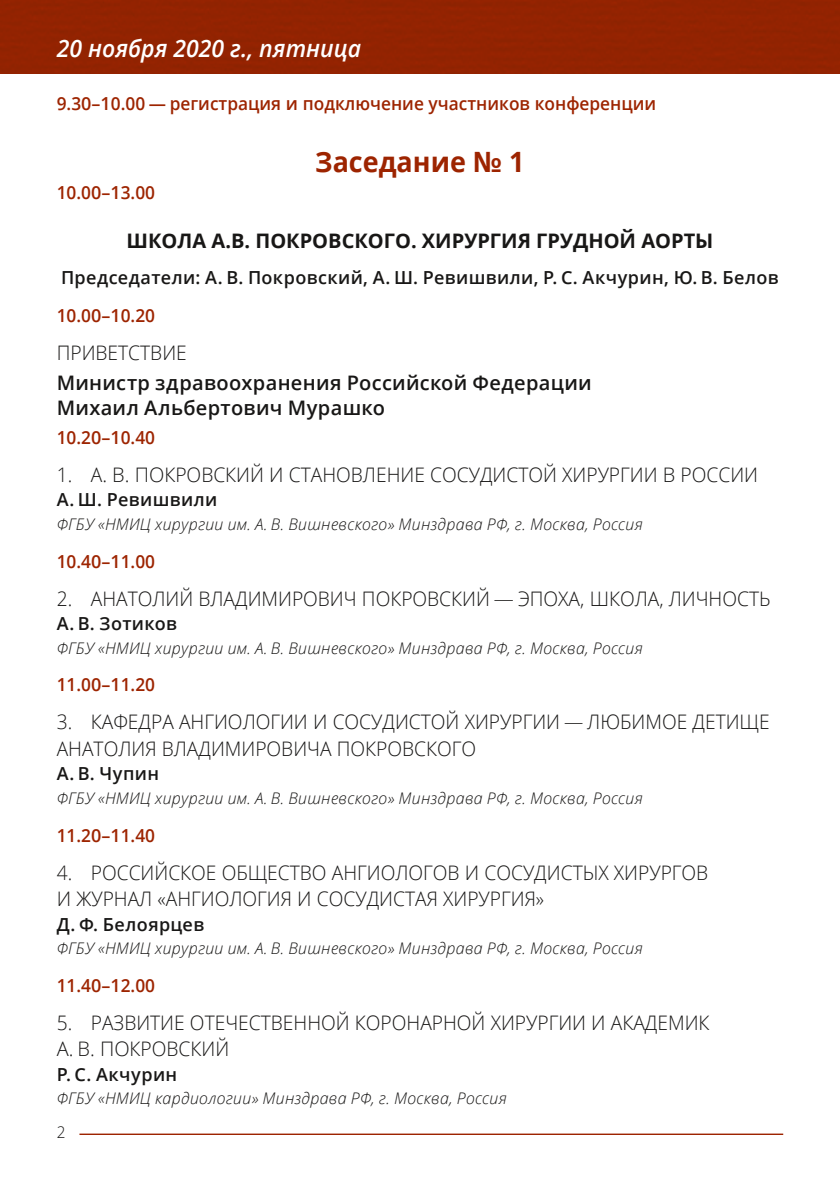
<style>
.page{position:relative;width:840px;height:1191px;background:#fff}
.page>*{position:absolute;margin:0;border:0;box-sizing:border-box;transform-origin:0 0}
.t1{font:700 28px "Open Sans";color:#9d2400;scale:.96 1}
.t2{font:italic 600 24px "Open Sans";color:#fff;scale:.96 1}
.t3{font:300 20px/26.6px "Open Sans";color:#181716;scale:.96 1}
.t4{font:600 20px/24.6px "Open Sans";letter-spacing:.015em;color:#181716}
.t5{font:700 20px "Open Sans";color:#181716}
.t6{font:600 18px "Open Sans";color:#9d2400;scale:.96 1}
.t7{font:600 18px "Open Sans";letter-spacing:.025em;color:#181716}
.t8{font:italic 300 16px "Open Sans";letter-spacing:.015em;color:#181716}
.t9{font:300 16px "Open Sans";color:#181716;scale:.96 1}
</style>
<div class="page">
<div style="left:0;top:0;width:839px;height:74px;background:#932301"></div>
<hr style="left:79px;top:1133px;width:703px;height:2px;background:#9d2400">
<p class="t2" style="left:57px;top:32px;width:318px">20 ноября 2020 г., пятница</p>
<p class="t6" style="left:57px;top:91px;width:625px">9.30–10.00 — регистрация и подключение участников конференции</p>
<h1 class="t1" style="left:315px;top:142px;width:219px">Заседание № 1</h1>
<p class="t6" style="left:57px;top:180px;width:104px">10.00–13.00</p>
<p class="t5" style="left:126px;top:227px;width:588px">ШКОЛА А.В. ПОКРОВСКОГО. ХИРУРГИЯ ГРУДНОЙ АОРТЫ</p>
<p class="t7" style="left:61px;top:265px;width:718px">Председатели: А. В. Покровский, А. Ш. Ревишвили, Р. С. Акчурин, Ю. В. Белов</p>
<p class="t6" style="left:57px;top:303px;width:104px">10.00–10.20</p>
<p class="t3" style="left:57px;top:339px;width:137px">ПРИВЕТСТВИЕ</p>
<p class="t4" style="left:57px;top:370px;width:536px">Министр здравоохранения Российской Федерации<br>Михаил Альбертович Мурашко</p>
<p class="t6" style="left:57px;top:425px;width:104px">10.20–10.40</p>
<p class="t3" style="left:57px;top:461px;width:731px">1. А. В. ПОКРОВСКИЙ И СТАНОВЛЕНИЕ СОСУДИСТОЙ ХИРУРГИИ В РОССИИ</p>
<p class="t7" style="left:57px;top:487px;width:162px">А. Ш. Ревишвили</p>
<p class="t8" style="left:57px;top:513px;width:587px">ФГБУ «НМИЦ хирургии им. А. В. Вишневского» Минздрава РФ, г. Москва, Россия</p>
<p class="t6" style="left:57px;top:549px;width:104px">10.40–11.00</p>
<p class="t3" style="left:57px;top:584px;width:744px">2. АНАТОЛИЙ ВЛАДИМИРОВИЧ ПОКРОВСКИЙ — ЭПОХА, ШКОЛА, ЛИЧНОСТЬ</p>
<p class="t7" style="left:57px;top:611px;width:122px">А. В. Зотиков</p>
<p class="t8" style="left:57px;top:637px;width:587px">ФГБУ «НМИЦ хирургии им. А. В. Вишневского» Минздрава РФ, г. Москва, Россия</p>
<p class="t6" style="left:57px;top:672px;width:104px">11.00–11.20</p>
<p class="t3" style="left:57px;top:708px;width:743px">3. КАФЕДРА АНГИОЛОГИИ И СОСУДИСТОЙ ХИРУРГИИ — ЛЮБИМОЕ ДЕТИЩЕ<br>АНАТОЛИЯ ВЛАДИМИРОВИЧА ПОКРОВСКОГО</p>
<p class="t7" style="left:57px;top:761px;width:104px">А. В. Чупин</p>
<p class="t8" style="left:57px;top:787px;width:587px">ФГБУ «НМИЦ хирургии им. А. В. Вишневского» Минздрава РФ, г. Москва, Россия</p>
<p class="t6" style="left:57px;top:823px;width:104px">11.20–11.40</p>
<p class="t3" style="left:57px;top:858px;width:679px">4. РОССИЙСКОЕ ОБЩЕСТВО АНГИОЛОГОВ И СОСУДИСТЫХ ХИРУРГОВ<br>И ЖУРНАЛ «АНГИОЛОГИЯ И СОСУДИСТАЯ ХИРУРГИЯ»</p>
<p class="t7" style="left:57px;top:912px;width:149px">Д. Ф. Белоярцев</p>
<p class="t8" style="left:57px;top:937px;width:587px">ФГБУ «НМИЦ хирургии им. А. В. Вишневского» Минздрава РФ, г. Москва, Россия</p>
<p class="t6" style="left:57px;top:973px;width:104px">11.40–12.00</p>
<p class="t3" style="left:57px;top:1008px;width:681px">5. РАЗВИТИЕ ОТЕЧЕСТВЕННОЙ КОРОНАРНОЙ ХИРУРГИИ И АКАДЕМИК<br>А. В. ПОКРОВСКИЙ</p>
<p class="t7" style="left:57px;top:1062px;width:122px">Р. С. Акчурин</p>
<p class="t8" style="left:57px;top:1087px;width:451px">ФГБУ «НМИЦ кардиологии» Минздрава РФ, г. Москва, Россия</p>
<p class="t9" style="left:57px;top:1121px;width:11px">2</p>
</div>
